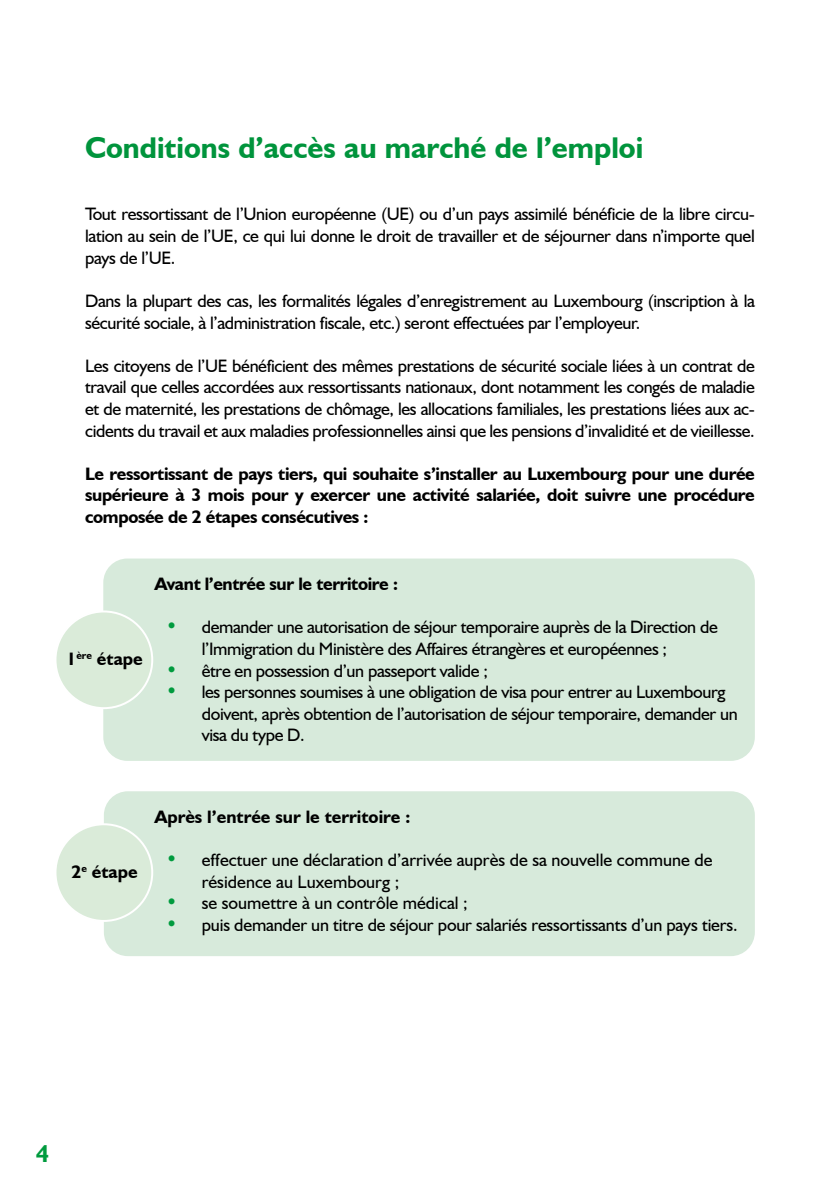
<style>
.page{position:relative;width:840px;height:1191px;background:#fff}
.page>*{position:absolute;margin:0;border:0;box-sizing:border-box;transform-origin:0 0}
.t1{font:700 30px "Humanist 521 BT";color:#00943c}
.t2{font:700 24px "Humanist 521 BT";color:#009b3e}
.t3{font:18px/21.6px "Humanist 521 BT";letter-spacing:-.02em;color:#000}
.t4{font:700 18px/21.6px "Humanist 521 BT";letter-spacing:-.02em;color:#000;text-align:justify}
.t5{font:18px/21.6px "Humanist 521 BT";color:#000}
.t6{font:700 18px "Humanist 521 BT";color:#000}
.s1{font-weight:700;font-size:20px;color:#009b3e}
</style>
<div class="page">
<div style="left:103px;top:558px;width:651px;height:203px;background:#d7eadb;border-radius:24px"></div>
<div style="left:104px;top:791px;width:650px;height:165px;background:#d7eadb;border-radius:24px"></div>
<div style="left:55px;top:611px;width:97px;height:97px;background:#daebd9;border-radius:50%"></div>
<div style="left:54px;top:610px;width:99px;height:99px;border:2px solid #fff;border-radius:50%"></div>
<div style="left:55px;top:824px;width:97px;height:97px;background:#daebd9;border-radius:50%"></div>
<div style="left:54px;top:823px;width:99px;height:99px;border:2px solid #fff;border-radius:50%"></div>
<h1 class="t1" style="left:85px;top:129px;width:559px">Conditions d’accès au marché de l’emploi</h1>
<p class="t3" style="left:85px;top:203px;width:671px;text-align:justify">Tout ressortissant de l’Union européenne (UE) ou d’un pays assimilé bénéficie de la libre circu&shy;lation au sein de l’UE, ce qui lui donne le droit de travailler et de séjourner dans n’importe quel pays de l’UE.</p>
<p class="t3" style="left:85px;top:290px;width:671px">Dans la plupart des cas, les formalités légales d’enregistrement au Luxembourg (inscription à la sécurité sociale, à l’administration fiscale, etc.) seront effectuées par l’employeur.</p>
<p class="t3" style="left:85px;top:354px;width:671px;text-align:justify">Les citoyens de l’UE bénéficient des mêmes prestations de sécurité sociale liées à un contrat de travail que celles accordées aux ressortissants nationaux, dont notamment les congés de maladie et de maternité, les prestations de chômage, les allocations familiales, les prestations liées aux ac&shy;cidents du travail et aux maladies professionnelles ainsi que les pensions d’invalidité et de vieillesse.</p>
<p class="t4" style="left:85px;top:462px;width:670px">Le ressortissant de pays tiers, qui souhaite s’installer au Luxembourg pour une durée supérieure à 3 mois pour y exercer une activité salariée, doit suivre une procédure composée de 2 étapes consécutives :</p>
<p class="t4" style="left:66px;top:648px;width:78px">1<sup>ère</sup> étape</p>
<p class="t4" style="left:154px;top:573px;width:245px">Avant l’entrée sur le territoire :</p>
<p class="t3" style="left:202px;top:616px;width:517px;text-indent:-36px"><span class="s1">•</span> demander une autorisation de séjour temporaire auprès de la Direction de l’Immigration du Ministère des Affaires étrangères et européennes ;</p>
<p class="t3" style="left:166px;top:659px;width:323px"><span class="s1">•</span> être en possession d’un passeport valide ;</p>
<p class="t3" style="left:202px;top:681px;width:537px;text-indent:-36px"><span class="s1">•</span> les personnes soumises à une obligation de visa pour entrer au Luxembourg doivent, après obtention de l’autorisation de séjour temporaire, demander un visa du type D.</p>
<p class="t4" style="left:72px;top:860px;width:68px">2<sup>e</sup> étape</p>
<p class="t6" style="left:154px;top:805px;width:257px">Après l’entrée sur le territoire :</p>
<p class="t5" style="left:202px;top:848px;width:512px;text-indent:-36px"><span class="s1">•</span> effectuer une déclaration d’arrivée auprès de sa nouvelle commune de résidence au Luxembourg ;</p>
<p class="t5" style="left:166px;top:892px;width:303px"><span class="s1">•</span> se soumettre à un contrôle médical ;</p>
<p class="t3" style="left:166px;top:913px;width:573px"><span class="s1">•</span> puis demander un titre de séjour pour salariés ressortissants d’un pays tiers.</p>
<h2 class="t2" style="left:36px;top:1139px;width:15px">4</h2>
</div>
